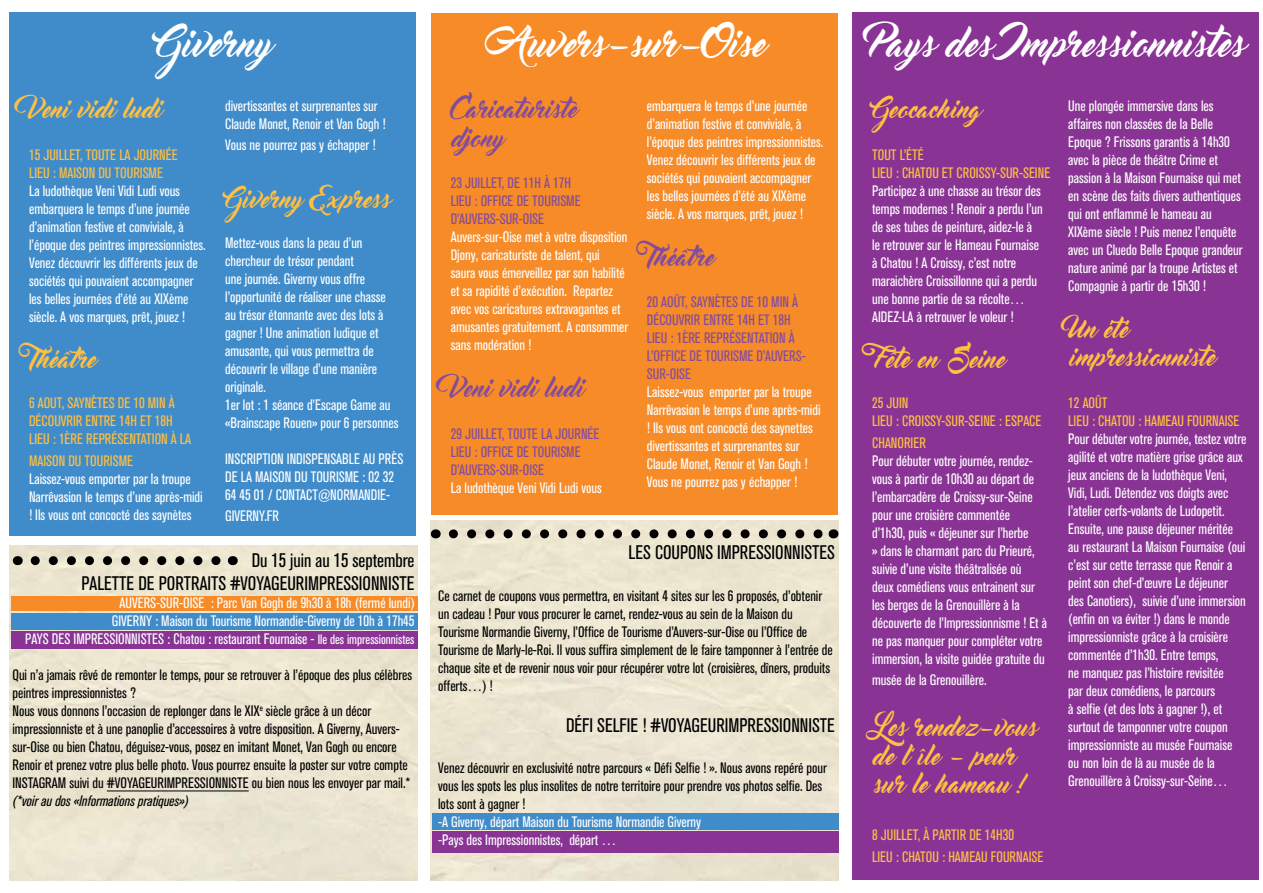
<style>
.page{position:relative;width:1263px;height:893px;background:#fff}
.page>*{position:absolute;margin:0;border:0;box-sizing:border-box;transform-origin:0 0}
.t1{font:36px "Master Of Break";color:#fff}
.t2{font:24px/28.8px "Master Of Break";color:#febf43}
.t3{font:24px/28.8px "Master Of Break";color:#834b9d}
.t4{font:condensed 19.5px/23.4px "Akzidenz Grotesk BQ";color:#000;text-align:right}
.t5{font:condensed 15px/18px "Akzidenz Grotesk BQ";color:#fff}
.t6{font:condensed 15px/18px "Akzidenz Grotesk BQ";color:#000}
.t7{font:condensed 15px/18px "Akzidenz Grotesk BQ";color:#febf43}
.t8{font:condensed 15px/18px "Akzidenz Grotesk BQ";color:#834b9d}
.t9{font:italic condensed 15px "Akzidenz Grotesk BQ";color:#000}
.s1{font-size:13.5px}
</style>
<div class="page">
<div style="left:10px;top:13px;width:406px;height:523px;background:#408cca"></div>
<div style="left:852px;top:13px;width:407px;height:867px;background:#893494"></div>
<div style="left:431px;top:13px;width:407px;height:501px;background:#f68b28"></div>
<div style="left:431px;top:521px;width:408px;height:359px;background:#ebe5d0"></div>
<svg style="left:453px;top:529px;width:371px;height:9px;background:#928e81"></svg>
<div style="left:432px;top:813px;width:407px;height:17px;background:#408cca"></div>
<div style="left:432px;top:831px;width:407px;height:22px;background:#893494"></div>
<div style="left:10px;top:545px;width:407px;height:335px;background:#ebe5d1"></div>
<svg style="left:35px;top:556px;width:188px;height:9px;background:#908c7f"></svg>
<div style="left:11px;top:613px;width:406px;height:16px;background:#408cca"></div>
<div style="left:11px;top:631px;width:406px;height:18px;background:#893494"></div>
<div style="left:11px;top:596px;width:406px;height:15px;background:#f68b28"></div>
<hr style="left:107px;top:790px;width:142px;height:1px;background:#000">
<h1 class="t1" style="left:156px;top:24px;width:116px">Giverny</h1>
<h1 class="t1" style="left:505px;top:24px;width:260px">Auvers-sur-Oise</h1>
<h1 class="t1" style="left:867px;top:24px;width:377px">Pays des Impressionnistes</h1>
<h2 class="t2" style="left:29px;top:96px;width:134px">Veni vidi ludi</h2>
<p class="t7" style="left:29px;top:146px;width:150px">15 JUILLET, TOUTE LA JOURNÉE<br>LIEU : MAISON DU TOURISME</p>
<p class="t5" style="left:29px;top:182px;width:178px">La ludothèque Veni Vidi Ludi vous embarquera le temps d’une journée d’animation festive et conviviale, à l’époque des peintres impressionnistes.<br>Venez découvrir les différents jeux de sociétés qui pouvaient accompagner les belles journées d’été au XIXème siècle. A vos marques, prêt, jouez !</p>
<h2 class="t2" style="left:29px;top:346px;width:68px">Théâtre</h2>
<p class="t7" style="left:29px;top:394px;width:164px">6 AOUT, SAYNÈTES DE 10 MIN À<br>DÉCOUVRIR ENTRE 14H ET 18H<br>LIEU : 1ÈRE REPRÉSENTATION À LA</p>
<p class="t7" style="left:29px;top:452px;width:105px">MAISON DU TOURISME</p>
<p class="t5" style="left:29px;top:470px;width:175px">Laissez-vous emporter par la troupe<br>Narrêvasion le temps d’une après-midi ! Ils vous ont concocté des saynètes</p>
<h2 class="t3" style="left:451px;top:96px;width:127px">Caricaturiste djony</h2>
<p class="t8" style="left:451px;top:174px;width:131px">23 JUILLET, DE 11H À 17H<br>LIEU : OFFICE DE TOURISME<br>D’AUVERS-SUR-OISE</p>
<p class="t5" style="left:451px;top:228px;width:179px">Auvers-sur-Oise met à votre disposition Djony, caricaturiste de talent, qui saura vous émerveillez par son habilité et sa rapidité d’exécution. Repartez avec vos caricatures extravagantes et amusantes gratuitement. A consommer sans modération !</p>
<h2 class="t3" style="left:451px;top:375px;width:133px">Veni vidi ludi</h2>
<p class="t8" style="left:451px;top:425px;width:150px">29 JUILLET, TOUTE LA JOURNÉE<br>LIEU : OFFICE DE TOURISME<br>D’AUVERS-SUR-OISE</p>
<p class="t5" style="left:451px;top:479px;width:152px">La ludothèque Veni Vidi Ludi vous</p>
<h2 class="t2" style="left:872px;top:96px;width:110px">Geocaching</h2>
<p class="t7" style="left:872px;top:146px;width:180px">TOUT L’ÉTÉ<br>LIEU : CHATOU ET CROISSY-SUR-SEINE</p>
<p class="t5" style="left:872px;top:182px;width:172px">Participez à une chasse au trésor des temps modernes ! Renoir a perdu l’un de ses tubes de peinture, aidez-le à le retrouver sur le Hameau Fournaise à Chatou ! A Croissy, c’est notre maraichère Croissillonne qui a perdu une bonne partie de sa récolte… AIDEZ-LA à retrouver le voleur !</p>
<h2 class="t2" style="left:872px;top:346px;width:133px">Fête en Seine</h2>
<p class="t7" style="left:872px;top:394px;width:171px">25 JUIN<br>LIEU : CROISSY-SUR-SEINE : ESPACE</p>
<p class="t7" style="left:872px;top:434px;width:55px">CHANORIER</p>
<p class="t5" style="left:872px;top:452px;width:176px">Pour débuter votre journée, rendez&shy;vous à partir de 10h30 au départ de l’embarcadère de Croissy-sur-Seine pour une croisière commentée<br>d’1h30, puis « déjeuner sur l’herbe<br>» dans le charmant parc du Prieuré, suivie d’une visite théâtralisée où<br>deux comédiens vous entrainent sur les berges de la Grenouillère à la découverte de l’Impressionnisme ! Et à ne pas manquer pour compléter votre immersion, la visite guidée gratuite du</p>
<p class="t5" style="left:872px;top:671px;width:116px">musée de la Grenouillère.</p>
<h2 class="t2" style="left:872px;top:713px;width:165px">Les rendez-vous de l’île - peur sur le hameau !</h2>
<p class="t7" style="left:872px;top:824px;width:173px;line-height:21.6px">8 JUILLET, À PARTIR DE 14H30<br>LIEU : CHATOU : HAMEAU FOURNAISE</p>
<p class="t5" style="left:647px;top:97px;width:178px">embarquera le temps d’une journée d’animation festive et conviviale, à l’époque des peintres impressionnistes.<br>Venez découvrir les différents jeux de sociétés qui pouvaient accompagner les belles journées d’été au XIXème siècle. A vos marques, prêt, jouez !</p>
<h2 class="t3" style="left:647px;top:243px;width:68px">Théâtre</h2>
<p class="t8" style="left:647px;top:293px;width:160px">20 AOÛT, SAYNÈTES DE 10 MIN À<br>DÉCOUVRIR ENTRE 14H ET 18H<br>LIEU : 1ÈRE REPRÉSENTATION À<br>L’OFFICE DE TOURISME D’AUVERS-<br>SUR-OISE</p>
<p class="t5" style="left:647px;top:383px;width:175px">Laissez-vous emporter par la troupe Narrêvasion le temps d’une après-midi ! Ils vous ont concocté des saynettes divertissantes et surprenantes sur Claude Monet, Renoir et Van Gogh !<br>Vous ne pourrez pas y échapper !</p>
<p class="t5" style="left:225px;top:97px;width:162px">divertissantes et surprenantes sur<br>Claude Monet, Renoir et Van Gogh !</p>
<p class="t5" style="left:225px;top:136px;width:152px">Vous ne pourrez pas y échapper !</p>
<h2 class="t2" style="left:225px;top:185px;width:165px">Giverny Express</h2>
<p class="t5" style="left:225px;top:234px;width:175px">Mettez-vous dans la peau d’un chercheur de trésor pendant<br>une journée. Giverny vous offre l’opportunité de réaliser une chasse au trésor étonnante avec des lots à gagner ! Une animation ludique et amusante, qui vous permettra de découvrir le village d’une manière originale.<br>1er lot : 1 séance d’Escape Game au «Brainscape Rouen» pour 6 personnes</p>
<p class="t5" style="left:225px;top:450px;width:180px">INSCRIPTION INDISPENSABLE AU PRÈS<br>DE LA MAISON DU TOURISME : 02 32<br>64 45 01 / CONTACT@NORMANDIE-</p>
<p class="t5" style="left:225px;top:507px;width:55px">GIVERNY.FR</p>
<p class="t5" style="left:1068px;top:97px;width:176px">Une plongée immersive dans les affaires non classées de la Belle Epoque ? Frissons garantis à 14h30 avec la pièce de théâtre Crime et passion à la Maison Fournaise qui met en scène des faits divers authentiques qui ont enflammé le hameau au XIXème siècle ! Puis menez l’enquête avec un Cluedo Belle Epoque grandeur nature animé par la troupe Artistes et Compagnie à partir de 15h30 !</p>
<h2 class="t2" style="left:1068px;top:315px;width:148px">Un été impressionniste</h2>
<p class="t7" style="left:1068px;top:394px;width:173px">12 AOÛT<br>LIEU : CHATOU : HAMEAU FOURNAISE</p>
<p class="t5" style="left:1068px;top:430px;width:180px">Pour débuter votre journée, testez votre agilité et votre matière grise grâce aux jeux anciens de la ludothèque Veni, Vidi, Ludi. Détendez vos doigts avec l’atelier cerfs-volants de Ludopetit.<br>Ensuite, une pause déjeuner méritée au restaurant La Maison Fournaise (oui c’est sur cette terrasse que Renoir a peint son chef-d’œuvre Le déjeuner des Canotiers), suivie d’une immersion (enfin on va éviter !) dans le monde impressionniste grâce à la croisière commentée d’1h30. Entre temps,<br>ne manquez pas l’histoire revisitée<br>par deux comédiens, le parcours<br>à selfie (et des lots à gagner !), et surtout de tamponner votre coupon impressionniste au musée Fournaise ou non loin de là au musée de la Grenouillère à Croissy-sur-Seine…</p>
<h3 class="t4" style="left:629px;top:541px;width:208px">LES COUPONS IMPRESSIONNISTES</h3>
<p class="t6" style="left:438px;top:587px;width:396px">Ce carnet de coupons vous permettra, en visitant 4 sites sur les 6 proposés, d’obtenir un cadeau ! Pour vous procurer le carnet, rendez-vous au sein de la Maison du Tourisme Normandie Giverny, l’Office de Tourisme d’Auvers-sur-Oise ou l’Office de Tourisme de Marly-le-Roi. Il vous suffira simplement de le faire tamponner à l’entrée de chaque site et de revenir nous voir pour récupérer votre lot (croisières, dîners, produits offerts…) !</p>
<h3 class="t4" style="left:566px;top:714px;width:270px">DÉFI SELFIE ! #VOYAGEURIMPRESSIONNISTE</h3>
<p class="t6" style="left:438px;top:759px;width:390px">Venez découvrir en exclusivité notre parcours « Défi Selfie ! ». Nous avons repéré pour vous les spots les plus insolites de notre territoire pour prendre vos photos selfie. Des lots sont à gagner !</p>
<p class="t5" style="left:438px;top:813px;width:264px">-A Giverny, départ Maison du Tourisme Normandie Giverny -Pays des Impressionnistes, départ …</p>
<h3 class="t4" style="left:81px;top:549px;width:335px">Du 15 juin au 15 septembre<br>PALETTE DE PORTRAITS #VOYAGEURIMPRESSIONNISTE</h3>
<p class="t5" style="left:25px;top:594px;width:391px;text-align:right">AUVERS-SUR-OISE : Parc Van Gogh de 9h30 à 18h (fermé lundi)<br>GIVERNY : Maison du Tourisme Normandie-Giverny de 10h à 17h45<br>PAYS DES IMPRESSIONNISTES : Chatou : restaurant Fournaise - <span class="s1">Ile des impressionnistes</span></p>
<p class="t6" style="left:12px;top:666px;width:401px">Qui n’a jamais rêvé de remonter le temps, pour se retrouver à l’époque des plus célèbres peintres impressionnistes ?<br>Nous vous donnons l’occasion de replonger dans le XIX<sup>e</sup> siècle grâce à un décor impressionniste et à une panoplie d’accessoires à votre disposition. A Giverny, Auvers&shy;sur-Oise ou bien Chatou, déguisez-vous, posez en imitant Monet, Van Gogh ou encore Renoir et prenez votre plus belle photo. Vous pourrez ensuite la poster sur votre compte INSTAGRAM suivi du #VOYAGEURIMPRESSIONNISTE ou bien nous les envoyer par mail.*</p>
<p class="t9" style="left:12px;top:793px;width:178px">(*voir au dos «Informations pratiques»)</p>
</div>
